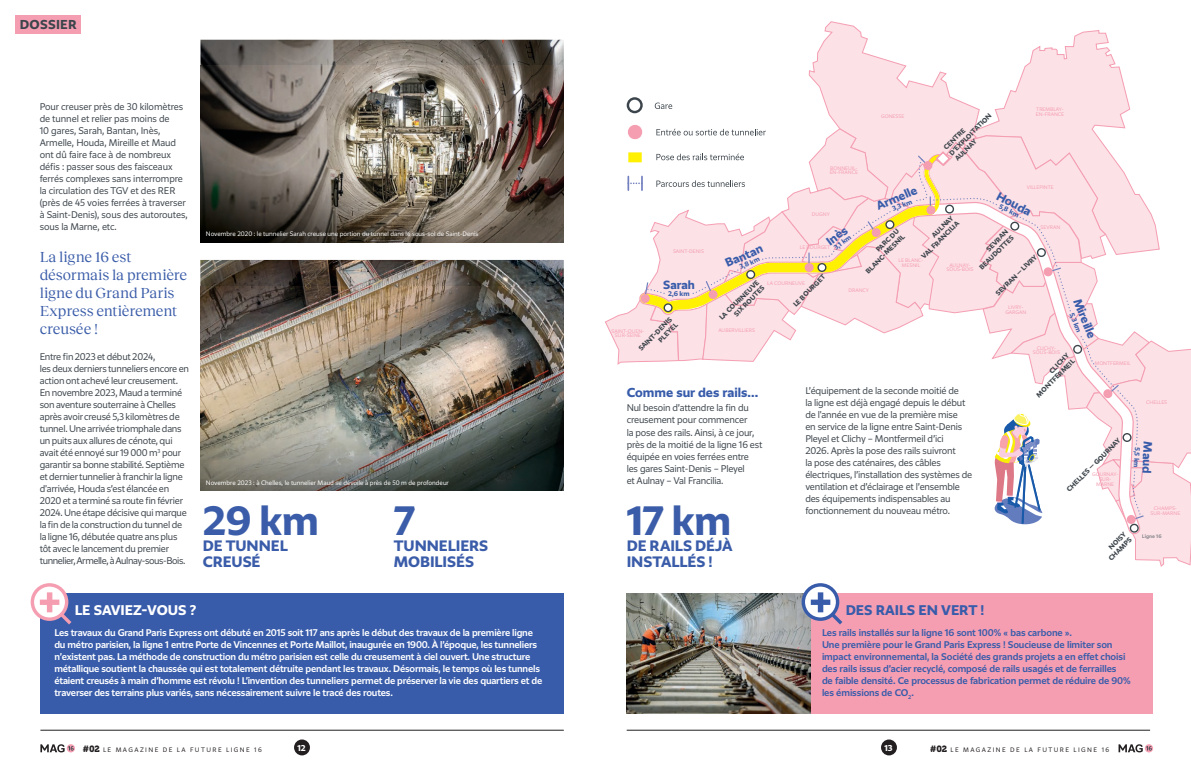
<style>
.page{position:relative;width:1191px;height:766px;background:#fff}
.page>*{position:absolute;margin:0;border:0;box-sizing:border-box;transform-origin:0 0}
.t1{font:700 38px "Grand Paris";color:#3a5ca9}
.t2{font:15px/18px "Reckless Neue";letter-spacing:-.01em;color:#3a5ca9}
.t3{font:700 14px/16px "Grand Paris";letter-spacing:-.005em;color:#3a5ca9}
.t4{font:700 13px "Grand Paris";color:#385caa}
.t5{font:700 13px "Grand Paris";color:#fff}
.t6{font:700 12px "Grand Paris";color:#385caa}
.t7{font:700 12px "Grand Paris";color:#3d454c}
.t8{font:700 11.2px "Grand Paris";color:#385caa}
.t9{font:700 11.1px "Grand Paris";letter-spacing:-.005em;color:#385caa}
.t10{font:300 9px/12px "Grand Paris";letter-spacing:-.02em;color:#3d454c}
.t11{font:500 9px/12px "Grand Paris";letter-spacing:-.02em;color:#fff}
.t12{font:500 9px/12px "Grand Paris";letter-spacing:-.01em;color:#385caa}
.t13{font:700 7.9px "Grand Paris";color:#fff}
.t14{font:700 6.4px "Grand Paris";color:#385caa}
.t15{font:700 6.3px/7.9px "Grand Paris";color:#3d454c;text-align:right}
.t16{font:700 6.3px "Grand Paris";color:#385caa}
.t17{font:300 6px "Grand Paris";color:#fff}
.t18{font:300 6px "Grand Paris";letter-spacing:.24em;color:#231f20}
.t19{font:300 4.7px/4.7px "Grand Paris";color:#f59eb2;text-align:center}
.t20{font:700 4.7px "Grand Paris";color:#909095}
.s1{font-family:"Museo 900";font-weight:400;font-size:9px}
</style>
<div class="page">
<div style="left:805px;top:593px;width:348px;height:120px;background:#f59eb2"></div>
<img style="left:626px;top:593px;width:184px;height:120px">
<div style="left:294px;top:739px;width:16px;height:16px;background:#231f20;border-radius:50%"></div>
<div style="left:881px;top:739px;width:16px;height:16px;background:#231f20;border-radius:50%"></div>
<div style="left:16px;top:15px;width:65px;height:19px;background:#f59eb2"></div>
<svg style="left:40px;top:744px;width:34px;height:8px"></svg>
<img style="left:200px;top:40px;width:364px;height:26px">
<img style="left:200px;top:260px;width:364px;height:27px">
<hr style="left:626px;top:729px;width:524px;height:1px;background:#231f20">
<hr style="left:40px;top:729px;width:524px;height:1px;background:#231f20">
<div style="left:40px;top:593px;width:524px;height:120px;background:#385caa"></div>
<svg style="left:32px;top:584px;width:35px;height:35px"></svg>
<div style="left:31px;top:583px;width:37px;height:37px;border:3px solid #f59eb2;border-radius:50%"></div>
<svg style="left:40px;top:592px;width:32px;height:33px"></svg>
<svg style="left:803px;top:584px;width:34px;height:35px"></svg>
<div style="left:801px;top:583px;width:38px;height:37px;border:3px solid #385caa;border-radius:50%"></div>
<svg style="left:810px;top:592px;width:33px;height:36px"></svg>
<svg style="left:1118px;top:744px;width:33px;height:8px"></svg>
<svg style="left:605px;top:21px;width:586px;height:545px"></svg>
<div style="left:628px;top:152px;width:13px;height:10px;background:#fff101"></div>
<img style="left:200px;top:287px;width:364px;height:203px">
<img style="left:200px;top:66px;width:364px;height:177px">
<h3 class="t7" style="left:20px;top:17px;width:58px">DOSSIER</h3>
<p class="t10" style="left:40px;top:100px;width:150px">Pour creuser près de 30 kilomètres de tunnel et relier pas moins de<br>10 gares, Sarah, Bantan, Inès,<br>Armelle, Houda, Mireille et Maud ont dû faire face à de nombreux défis : passer sous des faisceaux ferrés complexes sans interrompre la circulation des TGV et des RER (près de 45 voies ferrées à traverser à Saint-Denis), sous des autoroutes, sous la Marne, etc.</p>
<h2 class="t2" style="left:40px;top:247px;width:149px">La ligne 16 est désormais la première ligne du Grand Paris<br>Express entièrement creusée !</h2>
<p class="t10" style="left:40px;top:350px;width:151px">Entre fin 2023 et début 2024,<br>les deux derniers tunneliers encore en action ont achevé leur creusement.<br>En novembre 2023, Maud a terminé son aventure souterraine à Chelles après avoir creusé 5,3 kilomètres de tunnel. Une arrivée triomphale dans un puits aux allures de cénote, qui avait été ennoyé sur 19 000 m<sup>3</sup> pour garantir sa bonne stabilité. Septième et dernier tunnelier à franchir la ligne d'arrivée, Houda s’est élancée en 2020 et a terminé sa route fin février 2024. Une étape décisive qui marque la fin de la construction du tunnel de la ligne 16, débutée quatre ans plus tôt avec le lancement du premier tunnelier, Armelle, à Aulnay-sous-Bois.</p>
<p class="t17" style="left:206px;top:230px;width:274px">Novembre 2020 : le tunnelier Sarah creuse une portion du tunnel dans le sous-sol de Saint-Denis</p>
<p class="t17" style="left:206px;top:478px;width:244px">Novembre 2023 : à Chelles, le tunnelier Maud se dévoile à près de 50 m de profondeur</p>
<h1 class="t1" style="left:203px;top:495px;width:118px">29 km</h1>
<h3 class="t3" style="left:203px;top:537px;width:86px">DE TUNNEL<br>CREUSÉ</h3>
<h1 class="t1" style="left:394px;top:495px;width:23px">7</h1>
<h3 class="t3" style="left:394px;top:537px;width:96px">TUNNELIERS<br>MOBILISÉS</h3>
<h3 class="t5" style="left:75px;top:601px;width:123px">LE SAVIEZ-VOUS ?</h3>
<p class="t11" style="left:54px;top:625px;width:489px">Les travaux du Grand Paris Express ont débuté en 2015 soit 117 ans après le début des travaux de la première ligne du métro parisien, la ligne 1 entre Porte de Vincennes et Porte Maillot, inaugurée en 1900. À l’époque, les tunneliers n’existent pas. La méthode de construction du métro parisien est celle du creusement à ciel ouvert. Une structure métallique soutient la chaussée qui est totalement détruite pendant les travaux. Désormais, le temps où les tunnels étaient creusés à main d’homme est révolu ! L’invention des tunneliers permet de préserver la vie des quartiers et de traverser des terrains plus variés, sans nécessairement suivre le tracé des routes.</p>
<p class="t19" style="left:829px;top:165px;width:30px;text-align:left">BONNEUIL-<br>EN-FRANCE</p>
<p class="t19" style="left:881px;top:114px;width:25px">GONESSE</p>
<p class="t15" style="left:942px;top:146px;width:58px;text-align:left;rotate:-45deg">CENTRE<br>D’EX P LO ITATIO N<br>AULNAY</p>
<p class="t19" style="left:1036px;top:106px;width:30px;text-align:left">TREMBLAY-<br>EN-FRANCE</p>
<p class="t19" style="left:1026px;top:184px;width:28px">VILLEPINTE</p>
<p class="t9" style="left:874px;top:199px;width:45px;rotate:-23deg">Armelle</p>
<p class="t9" style="left:1001px;top:188px;width:39px;rotate:28deg">Houda</p>
<p class="t16" style="left:891px;top:205px;width:22px;rotate:-23deg">3,3 km</p>
<p class="t16" style="left:1001px;top:202px;width:23px;rotate:26deg">5,8 km</p>
<p class="t19" style="left:812px;top:212px;width:19px">DUGNY</p>
<p class="t15" style="left:914px;top:249px;width:52px;rotate:-45deg">AULNAY<br>V AL FRANCILIA</p>
<p class="t19" style="left:1040px;top:225px;width:21px">SEVRAN</p>
<p class="t9" style="left:823px;top:236px;width:24px;rotate:-36deg">Inès</p>
<p class="t15" style="left:858px;top:263px;width:53px;rotate:-45deg">PARC DU<br>B LANC-MESNIL</p>
<p class="t15" style="left:972px;top:260px;width:47px;rotate:-45deg">SEV RAN<br>B EAUDO TTES</p>
<p class="t16" style="left:832px;top:244px;width:21px;rotate:-36deg">3,1 km</p>
<p class="t9" style="left:723px;top:257px;width:40px;rotate:-24deg">B antan</p>
<p class="t19" style="left:800px;top:245px;width:32px">LE BOURGET</p>
<p class="t19" style="left:673px;top:248px;width:32px">SAINT-DENIS</p>
<p class="t15" style="left:994px;top:291px;width:55px;rotate:-45deg">SEV RAN — LIV RY</p>
<p class="t16" style="left:738px;top:263px;width:23px;rotate:-24deg">3,8 km</p>
<p class="t19" style="left:898px;top:257px;width:26px">LE BLANC-<br>MESNIL</p>
<p class="t19" style="left:946px;top:262px;width:29px">AULNAY-<br>SOUS-BOIS</p>
<p class="t15" style="left:717px;top:315px;width:54px;rotate:-45deg">LA CO URNEUV E<br>SIX RO UTES</p>
<p class="t15" style="left:791px;top:302px;width:44px;rotate:-45deg">LE B O URGET</p>
<p class="t9" style="left:663px;top:277px;width:33px">Sarah</p>
<p class="t16" style="left:668px;top:289px;width:23px">2,6 km</p>
<p class="t15" style="left:637px;top:346px;width:46px;rotate:-45deg">SAINT-DENIS<br>P LEY EL</p>
<p class="t19" style="left:767px;top:281px;width:39px">LA COURNEUVE</p>
<p class="t19" style="left:848px;top:287px;width:22px">DRANCY</p>
<p class="t9" style="left:1083px;top:296px;width:43px;rotate:68deg">Mireille</p>
<p class="t19" style="left:1005px;top:304px;width:22px">LIVRY-<br>GARGAN</p>
<p class="t14" style="left:1075px;top:311px;width:22px;rotate:69deg">5,3 km</p>
<p class="t19" style="left:718px;top:327px;width:38px">AUBERVILLIERS</p>
<p class="t19" style="left:611px;top:328px;width:34px">SAINT-OUEN-<br>SUR-SEINE</p>
<p class="t19" style="left:1032px;top:345px;width:29px">CLICHY-<br>SOUS-BOIS</p>
<p class="t15" style="left:1029px;top:387px;width:52px;rotate:-45deg">CLICHY<br>MO NTFERMEIL</p>
<p class="t19" style="left:1094px;top:361px;width:37px">MONTFERMEIL</p>
<p class="t10" style="left:805px;top:384px;width:168px">L’équipement de la seconde moitié de<br>la ligne est déjà engagé depuis le début de l'année en vue de la première mise<br>en service de la ligne entre Saint-Denis Pleyel et Clichy – Montfermeil d’ici<br>2026. Après la pose des rails suivront<br>la pose des caténaires, des câbles électriques, l’installation des systèmes de ventilation et d’éclairage et l’ensemble des équipements indispensables au fonctionnement du nouveau métro.</p>
<h3 class="t6" style="left:626px;top:384px;width:133px">Comme sur des rails…</h3>
<p class="t10" style="left:626px;top:402px;width:137px">Nul besoin d’attendre la fin du creusement pour commencer<br>la pose des rails. Ainsi, à ce jour, près de la moitié de la ligne 16 est équipée en voies ferrées entre les gares Saint-Denis – Pleyel<br>et Aulnay – Val Francilia.</p>
<p class="t19" style="left:1146px;top:400px;width:22px">CHELLES</p>
<p class="t15" style="left:1065px;top:487px;width:73px;rotate:-45deg">CHELLES — GO URNAY</p>
<p class="t14" style="left:1141px;top:447px;width:22px;rotate:94deg">5,5 km</p>
<p class="t8" style="left:1155px;top:441px;width:34px;rotate:92deg">Maud</p>
<p class="t19" style="left:1092px;top:472px;width:28px">GOURNAY-<br>SUR-<br>MARNE</p>
<h1 class="t1" style="left:626px;top:495px;width:106px">17 km</h1>
<h3 class="t3" style="left:626px;top:537px;width:107px">DE RAILS DÉJÀ<br>INSTALLÉS !</h3>
<p class="t19" style="left:1150px;top:505px;width:31px">CHAMPS-<br>SUR-MARNE</p>
<p class="t15" style="left:1101px;top:551px;width:31px;rotate:-45deg">NO ISY<br>CHAMP S</p>
<p class="t20" style="left:1141px;top:533px;width:21px">Ligne 16</p>
<h3 class="t4" style="left:845px;top:601px;width:140px">DES RAILS EN VERT !</h3>
<p class="t12" style="left:822px;top:625px;width:310px">Les rails installés sur la ligne 16 sont 100% « bas carbone ».<br>Une première pour le Grand Paris Express ! Soucieuse de limiter son impact environnemental, la Société des grands projets a en effet choisi des rails issus d’acier recyclé, composé de rails usagés et de ferrailles<br>de faible densité. Ce processus de fabrication permet de réduire de 90% les émissions de CO<sub>2</sub>.</p>
<p class="t13" style="left:297px;top:742px;width:10px">12</p>
<p class="t13" style="left:884px;top:742px;width:10px">13</p>
<p class="t18" style="left:83px;top:745px;width:180px"><span class="s1">#02</span> LE MAGAZINE DE LA FUTURE LIGNE 16</p>
<p class="t18" style="left:930px;top:745px;width:180px"><span class="s1">#02</span> LE MAGAZINE DE LA FUTURE LIGNE 16</p>
</div>
